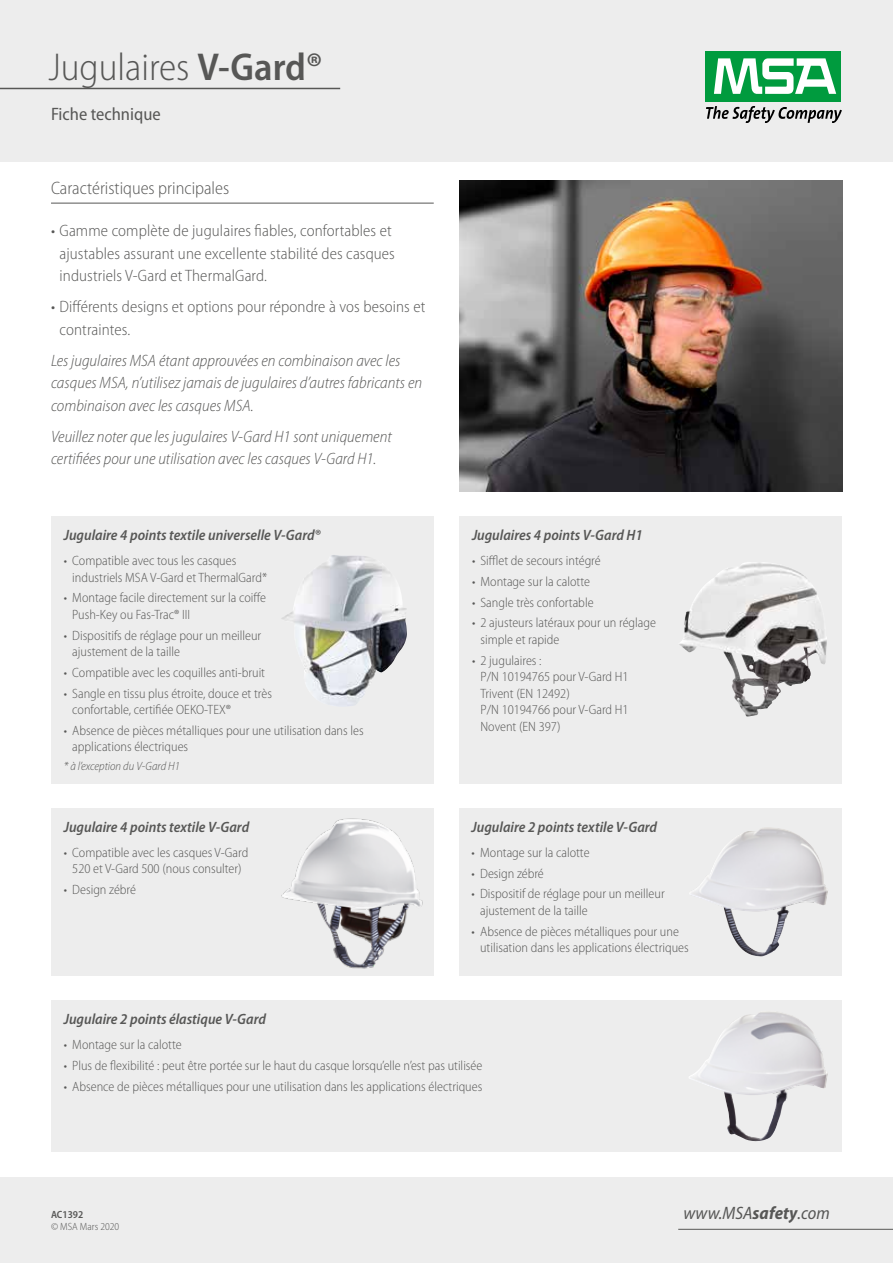
<style>
.page{position:relative;width:893px;height:1263px;background:#fff}
.page>*{position:absolute;margin:0;border:0;box-sizing:border-box;transform-origin:0 0}
.t1{font:300 semi-condensed 39px "Myriad Pro";color:#575756}
.t2{font:300 semi-condensed 18px "Myriad Pro";color:#575756}
.t3{font:italic semi-condensed 18px "Myriad Pro";color:#575756}
.t4{font:semi-condensed 18px "Myriad Pro";color:#575756}
.t5{font:italic 300 semi-condensed 16.5px/22.5px "Myriad Pro";color:#575756}
.t6{font:300 semi-condensed 16.5px/22.5px "Myriad Pro";letter-spacing:.005em;color:#575756}
.t7{font:italic 600 semi-condensed 15px "Myriad Pro";color:#575756}
.t8{font:300 semi-condensed 13.5px/16.5px "Myriad Pro";color:#575756}
.t9{font:italic 300 semi-condensed 12px "Myriad Pro";color:#575756}
.t10{font:300 semi-condensed 10.5px "Myriad Pro";color:#575756}
.t11{font:600 semi-condensed 10.5px "Myriad Pro";color:#575756}
.s1{font-weight:600}
.s2{font-weight:700}
</style>
<div class="page">
<div style="left:0;top:0;width:893px;height:162px;background:#ededed"></div>
<div style="left:0;top:1178px;width:893px;height:85px;background:#ededed"></div>
<div style="left:705px;top:51px;width:136px;height:50px;background:#009b3e"></div>
<svg style="left:714px;top:58px;width:122px;height:36px"></svg>
<svg style="left:706px;top:106px;width:136px;height:17px"></svg>
<hr style="left:51px;top:203px;width:383px;height:1px;background:#575756">
<hr style="left:0;top:88px;width:340px;height:1px;background:#575756">
<img style="left:460px;top:181px;width:382px;height:310px">
<hr style="left:678px;top:1229px;width:215px;height:1px;background:#575756">
<div style="left:51px;top:516px;width:383px;height:267px;background:#ededed"></div>
<div style="left:51px;top:808px;width:383px;height:168px;background:#ededed"></div>
<div style="left:459px;top:808px;width:383px;height:168px;background:#ededed"></div>
<div style="left:51px;top:1000px;width:791px;height:151px;background:#ededed"></div>
<div style="left:459px;top:516px;width:383px;height:267px;background:#ededed"></div>
<img style="left:281px;top:555px;width:126px;height:151px">
<img style="left:689px;top:827px;width:139px;height:130px">
<img style="left:689px;top:1012px;width:139px;height:129px">
<img style="left:679px;top:562px;width:148px;height:155px">
<img style="left:281px;top:818px;width:142px;height:151px">
<h1 class="t1" style="left:49px;top:44px;width:275px">Jugulaires <span class="s1">V-Gard®</span></h1>
<h2 class="t4" style="left:51px;top:103px;width:111px">Fiche technique</h2>
<h2 class="t2" style="left:51px;top:177px;width:180px">Caractéristiques principales</h2>
<p class="t6" style="left:60px;top:219px;width:337px;text-indent:-8px">• Gamme complète de jugulaires fiables, confortables et ajustables assurant une excellente stabilité des casques industriels V-Gard et ThermalGard.</p>
<p class="t6" style="left:60px;top:295px;width:367px;text-indent:-8px">• Différents designs et options pour répondre à vos besoins et contraintes.</p>
<p class="t5" style="left:51px;top:349px;width:373px">Les jugulaires MSA étant approuvées en combinaison avec les casques MSA, n’utilisez jamais de jugulaires d’autres fabricants en combinaison avec les casques MSA.</p>
<p class="t5" style="left:51px;top:425px;width:342px">Veuillez noter que les jugulaires V-Gard H1 sont uniquement certifiées pour une utilisation avec les casques V-Gard H1.</p>
<p class="t7" style="left:64px;top:526px;width:258px">Jugulaire 4 points textile universelle V-Gard®</p>
<p class="t8" style="left:72px;top:552px;width:196px;text-indent:-9px">• Compatible avec tous les casques industriels MSA V-Gard et ThermalGard*</p>
<p class="t8" style="left:72px;top:589px;width:195px;text-indent:-9px">• Montage facile directement sur la coiffe<br>Push-Key ou Fas-Trac® III</p>
<p class="t8" style="left:72px;top:627px;width:191px;text-indent:-9px">• Dispositifs de réglage pour un meilleur ajustement de la taille</p>
<p class="t8" style="left:64px;top:664px;width:203px">• Compatible avec les coquilles anti-bruit</p>
<p class="t8" style="left:72px;top:685px;width:201px;text-indent:-9px">• Sangle en tissu plus étroite, douce et très confortable, certifiée OEKO-TEX®</p>
<p class="t8" style="left:72px;top:722px;width:293px;text-indent:-9px">• Absence de pièces métalliques pour une utilisation dans les applications électriques</p>
<p class="t9" style="left:64px;top:759px;width:118px">* à l’exception du V-Gard H1</p>
<p class="t7" style="left:64px;top:817px;width:187px">Jugulaire 4 points textile V-Gard</p>
<p class="t8" style="left:64px;top:844px;width:186px;text-align:center">• Compatible avec les casques V-Gard<br>520 et V-Gard 500 (nous consulter)</p>
<p class="t8" style="left:64px;top:881px;width:74px">• Design zébré</p>
<p class="t7" style="left:472px;top:526px;width:172px">Jugulaires 4 points V-Gard H1</p>
<p class="t8" style="left:472px;top:552px;width:130px">• Sifflet de secours intégré</p>
<p class="t8" style="left:472px;top:573px;width:119px">• Montage sur la calotte</p>
<p class="t8" style="left:472px;top:594px;width:123px">• Sangle très confortable</p>
<p class="t8" style="left:480px;top:614px;width:177px;text-indent:-9px">• 2 ajusteurs latéraux pour un réglage simple et rapide</p>
<p class="t8" style="left:480px;top:652px;width:150px;text-indent:-9px">• 2 jugulaires :<br>P/N 10194765 pour V-Gard H1<br>Trivent (EN 12492)<br>P/N 10194766 pour V-Gard H1<br>Novent (EN 397)</p>
<p class="t7" style="left:472px;top:817px;width:187px">Jugulaire 2 points textile V-Gard</p>
<p class="t8" style="left:472px;top:844px;width:119px">• Montage sur la calotte</p>
<p class="t8" style="left:472px;top:865px;width:74px">• Design zébré</p>
<p class="t8" style="left:480px;top:885px;width:186px;text-indent:-9px">• Dispositif de réglage pour un meilleur ajustement de la taille</p>
<p class="t8" style="left:480px;top:923px;width:210px;text-indent:-9px">• Absence de pièces métalliques pour une utilisation dans les applications électriques</p>
<p class="t7" style="left:64px;top:1009px;width:204px">Jugulaire 2 points élastique V-Gard</p>
<p class="t8" style="left:64px;top:1036px;width:119px">• Montage sur la calotte</p>
<p class="t8" style="left:64px;top:1057px;width:420px">• Plus de flexibilité : peut être portée sur le haut du casque lorsqu’elle n’est pas utilisée</p>
<p class="t8" style="left:64px;top:1078px;width:420px">• Absence de pièces métalliques pour une utilisation dans les applications électriques</p>
<p class="t11" style="left:51px;top:1208px;width:34px">AC1392</p>
<p class="t10" style="left:51px;top:1220px;width:70px">© MSA Mars 2020</p>
<h2 class="t3" style="left:683px;top:1202px;width:148px">www.MSA<span class="s2">safety</span>.com</h2>
</div>
